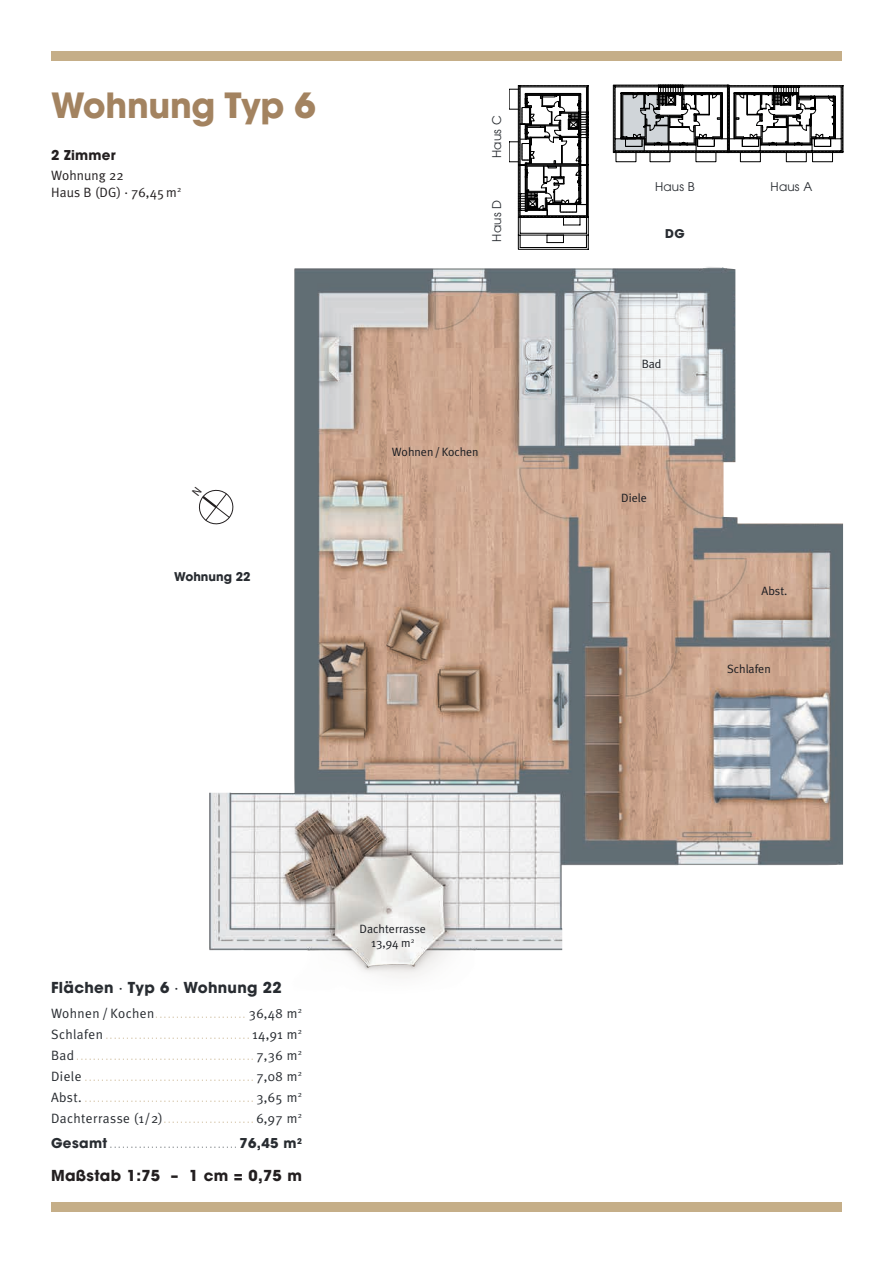
<style>
.page{position:relative;width:893px;height:1263px;background:#fff}
.page>*{position:absolute;margin:0;border:0;box-sizing:border-box;transform-origin:0 0}
.t1{font:700 34.5px "Avant Garde";letter-spacing:-.01em;color:#a38360}
.t2{font:700 15px "Avant Garde";letter-spacing:.02em;color:#282c31}
.t3{font:700 15px "Avant Garde";letter-spacing:.02em;color:#231f20}
.t4{font:100 13.5px/21px "Helvetica Neue";color:#c5ae88;text-align:justify}
.t5{font:13.5px "Meta Plus Normal";letter-spacing:.03em;color:#282c31}
.t6{font:100 13.5px "Helvetica Neue";color:#5d6469}
.t7{font:13.5px/16.5px "Meta Plus Normal";letter-spacing:.01em;color:#231f20}
.t8{font:700 13.5px "Avant Garde";letter-spacing:.02em;color:#231f20}
.t9{font:12px/13.5px "Meta Plus Normal";color:#1a1c21;text-align:center}
.t10{font:12px "Avant Garde";letter-spacing:.02em;color:#282c31}
.t11{font:700 12px "Avant Garde";color:#282c31}
.s1{font-family:"Meta Plus Normal";font-weight:400}
.s2{font-family:"Meta Plus Normal";font-weight:400;color:#282c31}
.s3{font-family:"Helvetica Neue";font-weight:100;color:#c5ae88}
.s4{font-family:"Avant Garde";font-weight:700;color:#282c31}
</style>
<div class="page">
<div style="left:51px;top:51px;width:791px;height:10px;background:#c5ae88"></div>
<div style="left:51px;top:1202px;width:791px;height:10px;background:#c5ae88"></div>
<svg style="left:613px;top:85px;width:230px;height:77px"></svg>
<svg style="left:509px;top:85px;width:80px;height:164px"></svg>
<img style="left:209px;top:267px;width:634px;height:711px">
<svg style="left:198px;top:487px;width:37px;height:40px"></svg>
<h1 class="t1" style="left:51px;top:83px;width:266px">Wohnung Typ 6</h1>
<p class="t8" style="left:51px;top:146px;width:66px">2 Zimmer</p>
<p class="t7" style="left:51px;top:167px;width:132px">Wohnung 22<br>Haus B (DG) · 76,45 m<sup>2</sup></p>
<p class="t10" style="left:490px;top:158px;width:44px;rotate:-90deg">Haus C</p>
<p class="t10" style="left:490px;top:242px;width:43px;rotate:-90deg">Haus D</p>
<p class="t11" style="left:174px;top:569px;width:78px">Wohnung 22</p>
<p class="t9" style="left:392px;top:445px;width:88px">Wohnen / Kochen</p>
<p class="t2" style="left:51px;top:977px;width:232px">Flächen <span class="s1">·</span> Typ 6 <span class="s1">·</span> Wohnung 22</p>
<p class="t4" style="left:51px;top:1002px;width:252px"><span class="s2">Wohnen / Kochen</span>...................... <span class="s2">36,48 m</span><sup>2<br></sup><span class="s2">Schlafen</span> ................................... <span class="s2">14,91 m</span><sup>2<br></sup><span class="s2">Bad</span>........................................... <span class="s2">7,36 m</span><sup>2<br></sup><span class="s2">Diele</span> ......................................... <span class="s2">7,08 m</span><sup>2<br></sup><span class="s2">Abst.</span> ......................................... <span class="s2">3,65 m</span><sup>2</sup></p>
<p class="t5" style="left:51px;top:1110px;width:252px">Dachterrasse (1/2)<span class="s3">......................</span> 6,97 m<sup>2</sup></p>
<p class="t6" style="left:51px;top:1136px;width:252px"><span class="s4">Gesamt</span>...............................<span class="s4">76,45 m</span><sup>2</sup></p>
<p class="t3" style="left:51px;top:1166px;width:252px">Maßstab 1:75 – 1 cm = 0,75 m</p>
<p class="t9" style="left:360px;top:922px;width:68px">Dachterrasse<br>13,94 m<sup>2</sup></p>
<p class="t10" style="left:655px;top:180px;width:41px">Haus B</p>
<p class="t10" style="left:771px;top:180px;width:43px">Haus A</p>
<p class="t11" style="left:665px;top:225px;width:21px">DG</p>
<p class="t9" style="left:642px;top:357px;width:21px">Bad</p>
<p class="t9" style="left:621px;top:491px;width:27px">Diele</p>
<p class="t9" style="left:761px;top:584px;width:27px">Abst.</p>
<p class="t9" style="left:727px;top:662px;width:45px">Schlafen</p>
</div>
